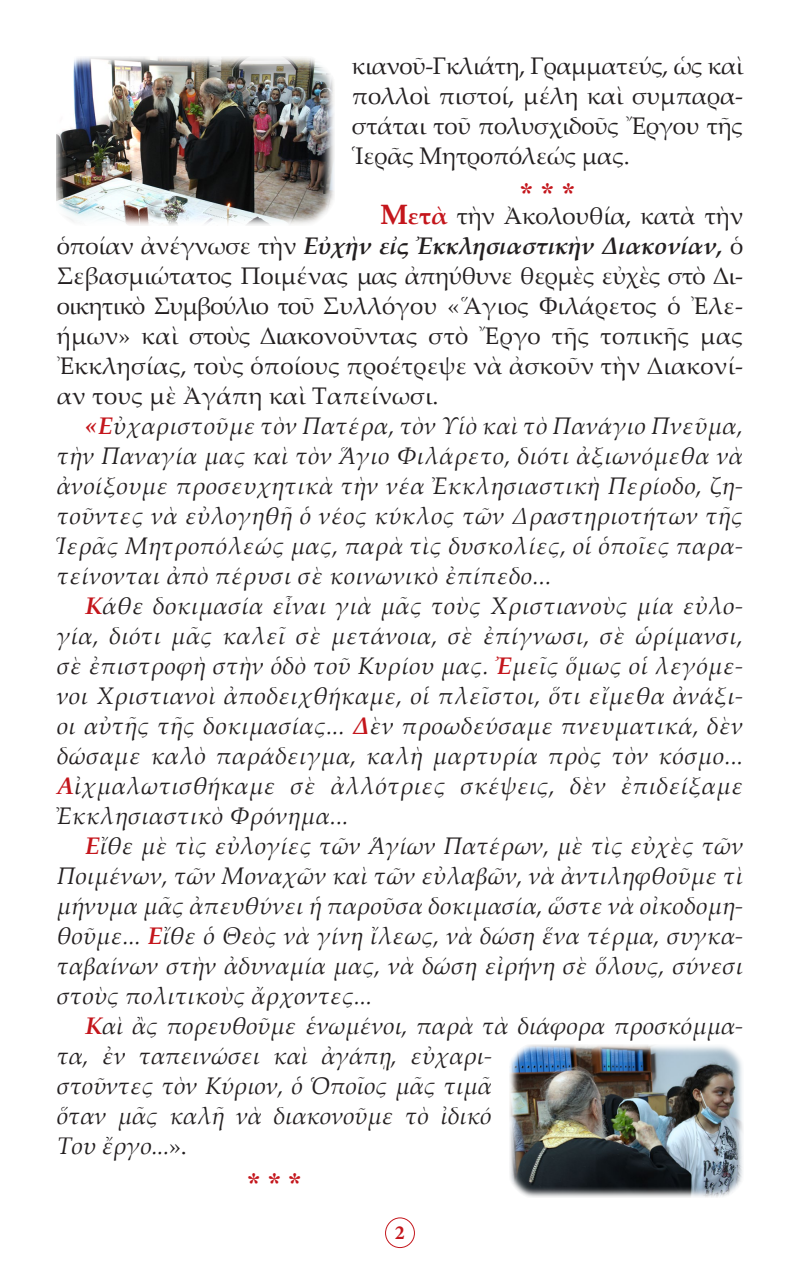
<style>
.page{position:relative;width:800px;height:1270px;background:#fff}
.page>*{position:absolute;margin:0;border:0;box-sizing:border-box;transform-origin:0 0}
.Asteriskoi{font:28px "CTOS New Times Bold Test 1";color:#c4161c}
.t1{font:italic 24px/30px "Palatino Linotype";color:#231f20;text-align:justify}
.t2{font:24px/30px "Palatino Linotype";letter-spacing:-.01em;color:#231f20;text-align:justify}
.t3{font:700 20px "Minion Pro";color:#c4161c}
.s1{font-weight:700;font-size:28px;color:#c4161c}
.s2{font-weight:700;color:#c4161c}
.s3{font-weight:700;font-style:italic}
.s4{font-style:normal}
</style>
<div class="page">
<div style="left:385px;top:1217px;width:30px;height:31px;border:1px solid #c4161c;border-radius:50%"></div>
<img style="left:57px;top:57px;width:277px;height:168px">
<img style="left:509px;top:1044px;width:234px;height:154px">
<p class="t2" style="left:352px;top:49px;width:393px">κιανοῦ-Γκλιάτη, Γραμματεύς, ὡς καὶ</p>
<p class="t2" style="left:352px;top:79px;width:393px">πολλοὶ πιστοί, μέλη καὶ συμπαρα&shy;στάται τοῦ πολυσχιδοῦς Ἔργου τῆς Ἱερᾶς Μητροπόλεώς μας.</p>
<p class="Asteriskoi" style="left:520px;top:177px;width:57px">* * *</p>
<p class="t2" style="left:57px;top:199px;width:688px;text-indent:323px"><span class="s1">Μ</span><span class="s2">ετὰ</span> τὴν Ἀκολουθία, κατὰ τὴν ὁποίαν ἀνέγνωσε τὴν <span class="s3">Εὐχὴν εἰς Ἐκκλησιαστικὴν Διακονίαν,</span> ὁ Σεβασμιώτατος Ποιμένας μας ἀπηύθυνε θερμὲς εὐχὲς στὸ Δι&shy;οικητικὸ Συμβούλιο τοῦ Συλλόγου «῞Αγιος Φιλάρετος ὁ Ἐλε&shy;ήμων» καὶ στοὺς Διακονοῦντας στὸ Ἔργο τῆς τοπικῆς μας Ἐκκλησίας, τοὺς ὁποίους προέτρεψε νὰ ἀσκοῦν τὴν Διακονί&shy;αν τους μὲ Ἀγάπη καὶ Ταπείνωσι.</p>
<p class="t1" style="left:57px;top:409px;width:688px;text-indent:28px"><span class="s2">«Ε</span>ὐχαριστοῦμε τὸν Πατέρα, τὸν Υἱὸ καὶ τὸ Πανάγιο Πνεῦμα, τὴν Παναγία μας καὶ τὸν Ἅγιο Φιλάρετο, διότι ἀξιωνόμεθα νὰ ἀνοίξουμε προσευχητικὰ τὴν νέα Ἐκκλησιαστικὴ Περίοδο, ζη&shy;τοῦντες νὰ εὐλογηθῆ ὁ νέος κύκλος τῶν Δραστηριοτήτων τῆς Ἱερᾶς Μητροπόλεώς μας, παρὰ τὶς δυσκολίες, οἱ ὁποῖες παρα&shy;τείνονται ἀπὸ πέρυσι σὲ κοινωνικὸ ἐπίπεδο...</p>
<p class="t1" style="left:57px;top:589px;width:688px;text-indent:28px"><span class="s2">Κ</span>άθε δοκιμασία εἶναι γιὰ μᾶς τοὺς Χριστιανοὺς μία εὐλο&shy;γία, διότι μᾶς καλεῖ σὲ μετάνοια, σὲ ἐπίγνωσι, σὲ ὡρίμανσι, σὲ ἐπιστροφὴ στὴν ὁδὸ τοῦ Κυρίου μας. <span class="s2">Ἐ</span>μεῖς ὅμως οἱ λεγόμε&shy;νοι Χριστιανοὶ ἀποδειχθήκαμε, οἱ πλεῖστοι, ὅτι εἴμεθα ἀνάξι&shy;οι αὐτῆς τῆς δοκιμασίας... <span class="s2">Δ</span>ὲν προωδεύσαμε πνευματικά, δὲν δώσαμε καλὸ παράδειγμα, καλὴ μαρτυρία πρὸς τὸν κόσμο...<br><span class="s2">Α</span>ἰχμαλωτισθήκαμε σὲ ἀλλότριες σκέψεις, δὲν ἐπιδείξαμε Ἐκκλησιαστικὸ Φρόνημα...</p>
<p class="t1" style="left:57px;top:829px;width:688px;text-indent:28px"><span class="s2">Ε</span>ἴθε μὲ τὶς εὐλογίες τῶν Ἁγίων Πατέρων, μὲ τὶς εὐχὲς τῶν Ποιμένων, τῶν Μοναχῶν καὶ τῶν εὐλαβῶν, νὰ ἀντιληφθοῦμε τὶ μήνυμα μᾶς ἀπευθύνει ἡ παροῦσα δοκιμασία, ὥστε νὰ οἰκοδομη&shy;θοῦμε... <span class="s2">Ε</span>ἴθε ὁ Θεὸς νὰ γίνη ἴλεως, νὰ δώση ἕνα τέρμα, συγκα&shy;ταβαίνων στὴν ἀδυναμία μας, νὰ δώση εἰρήνη σὲ ὅλους, σύνεσι στοὺς πολιτικοὺς ἄρχοντες...</p>
<p class="t1" style="left:57px;top:1009px;width:688px;text-align:left;text-indent:28px"><span class="s2">Κ</span>αὶ ἂς πορευθοῦμε ἑνωμένοι, παρὰ τὰ διάφορα προσκόμμα&shy;τα, ἐν ταπεινώσει καὶ ἀγάπῃ, εὐχαρι-<br>στοῦντες τὸν Κύριον, ὁ Ὁποῖος μᾶς τιμᾶ<br>ὅταν μᾶς καλῆ νὰ διακονοῦμε τὸ ἰδικό<br>Του ἔργο...<span class="s4">».</span></p>
<p class="Asteriskoi" style="left:247px;top:1167px;width:56px">* * *</p>
<p class="t3" style="left:395px;top:1219px;width:11px">2</p>
</div>
